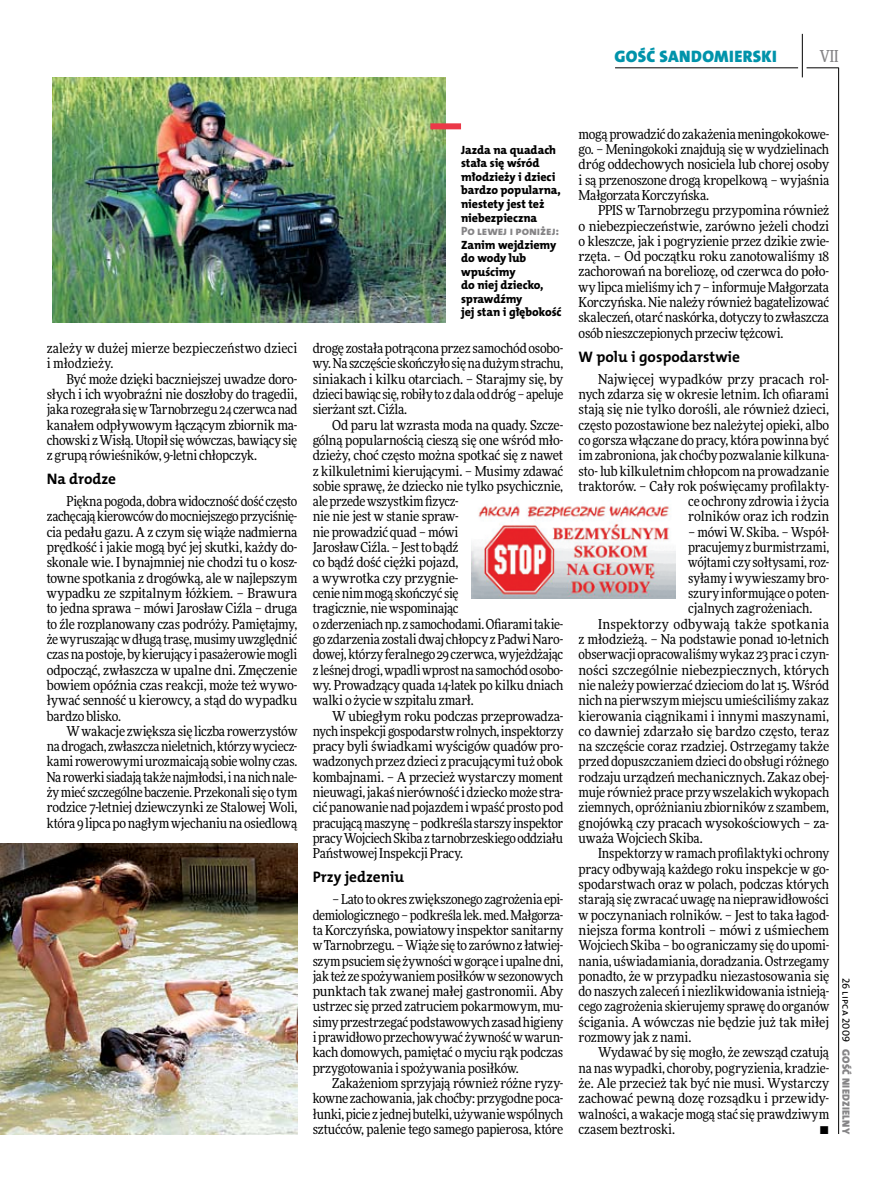
<style>
.page{position:relative;width:893px;height:1191px;background:#fff}
.page>*{position:absolute;margin:0;border:0;box-sizing:border-box;transform-origin:0 0}
.t1{font:16.65px "The Mix HP9 Blk";letter-spacing:.02em;color:#0093aa}
.t2{font:500 16.5px "Freeday Narrow";color:#858486;scale:.9 1}
.t3{font:15.3px "The Mix HP7 Bld";color:#000}
.t4{font:13.65px/15.3px "Freeday Narrow News";letter-spacing:-.01em;color:#000;text-align:justify}
.t5{font:13.65px "Freeday Narrow News";letter-spacing:.02em;color:#000}
.t6{font:12px/13.5px "The Mix HP8 Ex Bld";letter-spacing:-.005em;color:#000}
.t7{font:12px "The Mix HP8 Ex Bld";letter-spacing:-.005em;color:#858486}
.t8{font:10.5px "The Mix HP9 Blk";letter-spacing:.025em;color:#858486}
.t9{font:10.5px "The Mix HP5 Plain";letter-spacing:.02em;color:#000}
</style>
<div class="page">
<hr style="left:806px;top:68px;width:33px;height:1px;background:#000">
<hr style="left:615px;top:68px;width:183px;height:1px;background:#000">
<hr style="left:838px;top:68px;width:1px;height:1066px;background:#000">
<hr style="left:802px;top:34px;width:1px;height:43px;background:#000">
<img style="left:52px;top:77px;width:393px;height:245px">
<img style="left:0;top:843px;width:297px;height:291px">
<div style="left:430px;top:123px;width:31px;height:6px;background:#eb3848"></div>
<img style="left:471px;top:505px;width:204px;height:93px">
<p class="t1" style="left:615px;top:46px;width:164px">GOŚĆ SANDOMIERSKI</p>
<p class="t2" style="left:820px;top:46px;width:22px">VII</p>
<p class="t4" style="left:47px;top:340px;width:252px">zależy w dużej mierze bezpieczeństwo dzieci i młodzieży.</p>
<p class="t4" style="left:47px;top:371px;width:252px;text-indent:20px">Być może dzięki baczniejszej uwadze doro&shy;słych i ich wyobraźni nie doszłoby do tragedii, jaka rozegrała się wTarnobrzegu 24 czerwca nad kanałem odpływowym łączącym zbiornik ma&shy;chowski zWisłą. Utopiłsię wówczas, bawiącysię z grupą rówieśników, 9-letni chłopczyk.</p>
<p class="t3" style="left:47px;top:469px;width:71px">Na drodze</p>
<p class="t4" style="left:47px;top:493px;width:252px;text-indent:20px">Piękna pogoda, dobra widoczność dość często zachęcają kierowców domocniejszego przyciśnię&shy;cia pedału gazu. A z czym się wiąże nadmierna prędkość i jakie mogą być jej skutki, każdy do&shy;skonale wie. I bynajmniej nie chodzi tu o kosz&shy;towne spotkania z drogówką, ale w najlepszym wypadku ze szpitalnym łóżkiem. – Brawura to jedna sprawa – mówi Jarosław Ciźla – druga to źle rozplanowany czas podróży. Pamiętajmy, żewyruszając wdługą trasę, musimy uwzględnić czas napostoje, by kierujący ipasażerowie mogli odpocząć, zwłaszcza w upalne dni. Zmęczenie bowiem opóźnia czas reakcji, może też wywo&shy;ływać senność u kierowcy, a stąd do wypadku bardzo blisko.</p>
<p class="t4" style="left:47px;top:723px;width:252px;text-indent:20px">Wwakacje zwiększa się liczba rowerzystów nadrogach, zwłaszcza nieletnich, którzy wyciecz&shy;kami rowerowymi urozmaicają sobie wolny czas.<br>Narowerki siadają także najmłodsi, inanich nale&shy;ży mieć szczególne baczenie. Przekonalisię otym rodzice 7-letniej dziewczynki ze Stalowej Woli, która 9 lipca ponagłym wjechaniu na osiedlową</p>
<p class="t6" style="left:461px;top:143px;width:101px">Jazda na quadach stała się wśród młodzieży i dzieci bardzo popularna, niestety jest też niebezpieczna</p>
<p class="t7" style="left:461px;top:223px;width:100px">Po lewej i poniżej:</p>
<p class="t6" style="left:461px;top:238px;width:102px">Zanim wejdziemy do wody lub wpuścimy<br>do niej dziecko, sprawdźmy<br>jej stan i głębokość</p>
<p class="t4" style="left:313px;top:340px;width:252px">drogę została potrącona przez samochód osobo&shy;wy. Na szczęście skończyłosię nadużym strachu, siniakach i kilku otarciach. – Starajmy się, by dzieci bawiąc się, robiły tozdala oddróg – apeluje sierżant szt. Ciźla.</p>
<p class="t4" style="left:313px;top:417px;width:252px;text-align:left;text-indent:20px">Od paru lat wzrasta moda na quady. Szcze&shy;gólną popularnością cieszą się one wśród mło&shy;dzieży, choć często można spotkać się z nawet z kilkuletnimi kierującymi. – Musimy zdawać sobie sprawę, że dziecko nie tylko psychicznie, aleprzede wszystkim fizycz-<br>nie nie jest w stanie spraw-<br>nie prowadzić quad – mówi<br>Jarosław Ciźla. – Jesttobądź<br>co bądź dość ciężki pojazd,<br>a wywrotka czy przygnie-<br>cenie nim mogą skończyć się<br>tragicznie, niewspominając<br>ozderzeniach np. z samochodami. Ofiarami takie&shy;go zdarzenia zostali dwaj chłopcy zPadwi Naro&shy;dowej, którzy feralnego 29 czerwca, wyjeżdżając z leśnej drogi, wpadli wprost na samochód osobo&shy;wy. Prowadzący quada 14-latek po kilku dniach walki o życie wszpitalu zmarł.</p>
<p class="t4" style="left:313px;top:708px;width:252px;text-indent:20px">W ubiegłym roku podczas przeprowadza&shy;nych inspekcji gospodarstw rolnych, inspektorzy pracy byli świadkami wyścigów quadów pro&shy;wadzonych przez dzieci zpracującymi tuż obok kombajnami. – A przecież wystarczy moment nieuwagi, jakaś nierówność idziecko może stra&shy;cić panowanie nad pojazdem i wpaść prosto pod pracującą maszynę – podkreśla starszy inspektor pracy Wojciech Skiba z tarnobrzeskiego oddziału Państwowej Inspekcji Pracy.</p>
<p class="t3" style="left:313px;top:867px;width:93px">Przy jedzeniu</p>
<p class="t4" style="left:313px;top:891px;width:252px;text-indent:20px">– Lato tookres zwiększonego zagrożenia epi&shy;demiologicznego – podkreśla lek. med. Małgorza&shy;ta Korczyńska, powiatowy inspektor sanitarny wTarnobrzegu. – Wiąże się tozarówno z łatwiej&shy;szym psuciemsię żywności wgorące iupalne dni, jak też ze spożywaniem posiłków wsezonowych punktach tak zwanej małej gastronomii. Aby ustrzec się przed zatruciem pokarmowym, mu&shy;simy przestrzegać podstawowych zasad higieny iprawidłowo przechowywać żywność wwarun&shy;kach domowych, pamiętać o myciu rąk podczas przygotowania ispożywania posiłków.</p>
<p class="t4" style="left:313px;top:1075px;width:252px;text-indent:20px">Zakażeniom sprzyjają również różne ryzy&shy;kowne zachowania, jak choćby: przygodne poca&shy;łunki, picie z jednej butelki, używanie wspólnych sztućców, palenie tego samego papierosa, które</p>
<p class="t4" style="left:579px;top:126px;width:252px">mogą prowadzić do zakażenia meningokokowe&shy;go. – Meningokoki znajdują się w wydzielinach dróg oddechowych nosiciela lub chorej osoby i są przenoszone drogą kropelkową – wyjaśnia Małgorzata Korczyńska.</p>
<p class="t4" style="left:579px;top:202px;width:252px;text-indent:20px">PPIS w Tarnobrzegu przypomina również o niebezpieczeństwie, zarówno jeżeli chodzi o kleszcze, jak i pogryzienie przez dzikie zwie&shy;rzęta. – Od początku roku zanotowaliśmy 18 zachorowań na boreliozę, od czerwca do poło&shy;wy lipca mieliśmy ich 7 – informuje Małgorzata Korczyńska. Nie należy również bagatelizować skaleczeń, otarć naskórka, dotyczy to zwłaszcza osób nieszczepionych przeciw tężcowi.</p>
<p class="t3" style="left:579px;top:347px;width:163px">W polu i gospodarstwie</p>
<p class="t4" style="left:579px;top:371px;width:252px;text-align:right">Najwięcej wypadków przy pracach rol&shy;nych zdarza się w okresie letnim. Ich ofiarami stają się nie tylko dorośli, ale również dzieci, często pozostawione bez należytej opieki, albo co gorsza włączane do pracy, która powinna być im zabroniona, jak choćby pozwalanie kilkuna&shy;sto- lub kilkuletnim chłopcom na prowadzanie traktorów. – Cały rok poświęcamy profilakty&shy;ce ochrony zdrowia i życia<br>rolników oraz ich rodzin</p>
<p class="t4" style="left:688px;top:524px;width:142px">– mówi W. Skiba. – Współ-</p>
<p class="t4" style="left:688px;top:539px;width:142px">pracujemy zburmistrzami,</p>
<p class="t4" style="left:688px;top:555px;width:142px">wójtami czy sołtysami, roz-</p>
<p class="t4" style="left:688px;top:570px;width:142px">syłamy iwywieszamy bro-</p>
<p class="t4" style="left:688px;top:585px;width:142px">szury informujące o poten-</p>
<p class="t4" style="left:688px;top:600px;width:126px">cjalnych zagrożeniach.</p>
<p class="t5" style="left:598px;top:615px;width:232px">Inspektorzy odbywają także spotkania</p>
<p class="t4" style="left:579px;top:631px;width:252px">z młodzieżą. – Na podstawie ponad 10-letnich</p>
<p class="t4" style="left:579px;top:646px;width:252px">obserwacji opracowaliśmy wykaz 23 prac i czyn-</p>
<p class="t4" style="left:579px;top:662px;width:252px">ności szczególnie niebezpiecznych, których</p>
<p class="t4" style="left:579px;top:677px;width:252px">nie należy powierzać dzieciom do lat 15. Wśród</p>
<p class="t4" style="left:579px;top:692px;width:252px">nich na pierwszym miejscu umieściliśmy zakaz</p>
<p class="t4" style="left:579px;top:708px;width:252px">kierowania ciągnikami i innymi maszynami,</p>
<p class="t4" style="left:579px;top:723px;width:252px">co dawniej zdarzało się bardzo często, teraz</p>
<p class="t4" style="left:579px;top:738px;width:252px">na szczęście coraz rzadziej. Ostrzegamy także</p>
<p class="t4" style="left:579px;top:754px;width:252px">przed dopuszczaniem dzieci do obsługi różnego</p>
<p class="t4" style="left:579px;top:769px;width:252px">rodzaju urządzeń mechanicznych. Zakaz obej-</p>
<p class="t4" style="left:579px;top:784px;width:252px">muje również prace przy wszelakich wykopach</p>
<p class="t4" style="left:579px;top:799px;width:252px">ziemnych, opróżnianiu zbiorników z szambem,</p>
<p class="t4" style="left:579px;top:815px;width:252px">gnojówką czy pracach wysokościowych – za-</p>
<p class="t4" style="left:579px;top:830px;width:126px">uważa Wojciech Skiba.</p>
<p class="t4" style="left:598px;top:845px;width:233px">Inspektorzy wramach profilaktyki ochrony</p>
<p class="t4" style="left:579px;top:861px;width:252px">pracy odbywają każdego roku inspekcje w go-</p>
<p class="t4" style="left:579px;top:876px;width:252px">spodarstwach oraz w polach, podczas których</p>
<p class="t4" style="left:579px;top:891px;width:252px">starają się zwracać uwagę na nieprawidłowości</p>
<p class="t4" style="left:579px;top:907px;width:252px">w poczynaniach rolników. – Jest to taka łagod-</p>
<p class="t4" style="left:579px;top:922px;width:252px">niejsza forma kontroli – mówi z uśmiechem</p>
<p class="t4" style="left:579px;top:937px;width:252px">Wojciech Skiba – bo ograniczamy się do upomi-</p>
<p class="t4" style="left:579px;top:953px;width:252px">nania, uświadamiania, doradzania. Ostrzegamy</p>
<p class="t4" style="left:579px;top:968px;width:252px">ponadto, że w przypadku niezastosowania się</p>
<p class="t4" style="left:579px;top:983px;width:252px">do naszych zaleceń i niezlikwidowania istnieją-</p>
<p class="t4" style="left:579px;top:998px;width:252px">cego zagrożenia skierujemy sprawę do organów</p>
<p class="t4" style="left:579px;top:1014px;width:252px">ścigania. A wówczas nie będzie już tak miłej</p>
<p class="t4" style="left:579px;top:1029px;width:114px">rozmowy jak z nami.</p>
<p class="t4" style="left:598px;top:1044px;width:233px">Wydawać by się mogło, że zewsząd czatują</p>
<p class="t4" style="left:579px;top:1060px;width:252px">na nas wypadki, choroby, pogryzienia, kradzie-</p>
<p class="t4" style="left:579px;top:1075px;width:252px">że. Ale przecież tak być nie musi. Wystarczy</p>
<p class="t4" style="left:579px;top:1090px;width:252px">zachować pewną dozę rozsądku i przewidy-</p>
<p class="t4" style="left:579px;top:1106px;width:252px">walności, awakacje mogą stać się prawdziwym</p>
<p class="t4" style="left:579px;top:1121px;width:98px">czasem beztroski.</p>
<p class="t4" style="left:819px;top:1121px;width:11px">•</p>
<p class="t9" style="left:853px;top:977px;width:66px;rotate:90deg">26 lipca 2009</p>
<p class="t8" style="left:853px;top:1049px;width:86px;rotate:90deg">GOŚĆ NIEDZIELNY</p>
</div>
